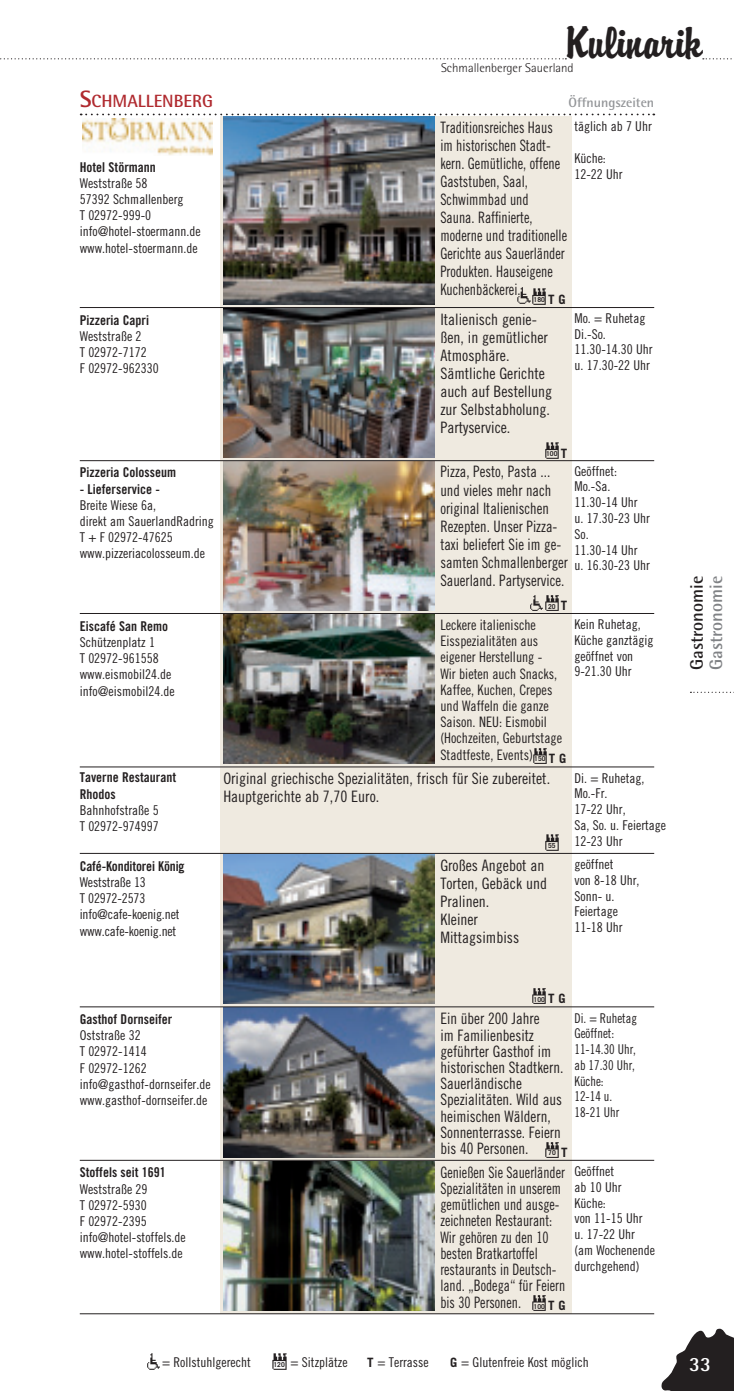
<style>
.page{position:relative;width:734px;height:1391px;background:#fff}
.page>*{position:absolute;margin:0;border:0;box-sizing:border-box;transform-origin:0 0}
.t1{font:40.05px "Brody";color:#231f20}
.t2{font:700 20.25px "Rotis Semi Sans";color:#fff}
.t3{font:700 18px "Rotis Semi Sans";color:#231f20}
.t4{font:700 18px "Rotis Semi Sans";color:#808285}
.t5{font:700 17.78px "Rotis Semi Sans";color:#b02a2f}
.t6{font:15.75px/18px "Trade Gothic Cond Eighteen";color:#231f20}
.t7{font:15.75px/18px "Trade Gothic Cond Eighteen";color:#231f20;scale:.89 1}
.t8{font:15.75px/16.2px "Trade Gothic Cond Eighteen";color:#231f20;scale:.88 1}
.t9{font:15.75px/16.2px "Trade Gothic Cond Eighteen";color:#231f20;scale:.96 1}
.t10{font:15.75px/18px "Trade Gothic Cond Eighteen";color:#231f20;scale:.93 1}
.t11{font:14.4px/16.2px "Trade Gothic Cond Eighteen";color:#231f20;scale:.96 1}
.t12{font:13.5px/15.8px "Trade Gothic Cond Eighteen";color:#231f20}
.t13{font:13.5px/16.2px "Trade Gothic Bold Cond Twenty";color:#231f20}
.t14{font:13.5px/15.8px "Trade Gothic Cond Eighteen";color:#231f20;scale:.93 1}
.t15{font:700 13.5px "Rotis Semi Sans";color:#939598}
.t16{font:300 12.83px "Rotis Semi Sans";color:#231f20}
.t17{font:700 6.75px "Trade Gothic";color:#231f20}
.s1{font-size:23.62px}
.s2{font-size:12.83px}
.s3{font-family:"Trade Gothic";font-weight:700;font-size:6.75px}
.s4{font-family:"Trade Gothic";font-weight:700;font-size:12.83px}
</style>
<div class="page">
<div style="left:220px;top:1160px;width:351px;height:153px;background:#efeae0"></div>
<img style="left:223px;top:1160px;width:211px;height:150px">
<hr style="left:80px;top:1313px;width:574px;height:1px;background:#231f20">
<img style="left:532px;top:1295px;width:14px;height:16px">
<div style="left:220px;top:1007px;width:351px;height:153px;background:#efeae0"></div>
<img style="left:223px;top:1007px;width:211px;height:150px">
<hr style="left:80px;top:1159px;width:574px;height:1px;background:#231f20">
<div style="left:220px;top:853px;width:351px;height:153px;background:#efeae0"></div>
<img style="left:223px;top:854px;width:211px;height:149px">
<hr style="left:80px;top:1006px;width:574px;height:1px;background:#231f20">
<img style="left:532px;top:988px;width:14px;height:16px">
<div style="left:220px;top:767px;width:351px;height:86px;background:#efeae0"></div>
<hr style="left:80px;top:853px;width:574px;height:1px;background:#231f20">
<img style="left:545px;top:834px;width:14px;height:17px">
<div style="left:220px;top:614px;width:351px;height:153px;background:#efeae0"></div>
<img style="left:223px;top:614px;width:211px;height:149px">
<hr style="left:80px;top:766px;width:574px;height:1px;background:#231f20">
<div style="left:220px;top:460px;width:351px;height:153px;background:#efeae0"></div>
<img style="left:223px;top:461px;width:211px;height:149px">
<hr style="left:80px;top:613px;width:574px;height:1px;background:#231f20">
<img style="left:530px;top:595px;width:29px;height:16px">
<svg style="left:81px;top:114px;width:573px;height:1px"></svg>
<img style="left:545px;top:1142px;width:14px;height:16px">
<img style="left:272px;top:1353px;width:15px;height:17px">
<img style="left:147px;top:1353px;width:13px;height:16px">
<svg style="left:661px;top:1328px;width:72px;height:62px"></svg>
<div style="left:220px;top:307px;width:351px;height:153px;background:#efeae0"></div>
<img style="left:223px;top:308px;width:211px;height:149px">
<hr style="left:80px;top:460px;width:574px;height:1px;background:#231f20">
<img style="left:545px;top:442px;width:14px;height:17px">
<svg style="left:690px;top:691px;width:44px;height:2px"></svg>
<svg style="left:0;top:58px;width:566px;height:1px"></svg>
<svg style="left:702px;top:58px;width:30px;height:1px"></svg>
<img style="left:533px;top:748px;width:14px;height:16px">
<div style="left:220px;top:116px;width:351px;height:191px;background:#efeae0"></div>
<img style="left:223px;top:116px;width:211px;height:188px">
<img style="left:517px;top:287px;width:29px;height:18px">
<hr style="left:80px;top:307px;width:574px;height:1px;background:#231f20">
<img style="left:82px;top:119px;width:130px;height:36px">
<h1 class="t1" style="left:565px;top:18px;width:138px">Kulinarik</h1>
<p class="t16" style="left:441px;top:60px;width:134px">Schmallenberger Sauerland</p>
<h3 class="t5" style="left:80px;top:90px;width:135px"><span class="s1">S</span>CHMALLENBERG</h3>
<p class="t15" style="left:568px;top:94px;width:87px">Öffnungszeiten</p>
<p class="t13" style="left:80px;top:159px;width:78px">Hotel Störmann</p>
<p class="t12" style="left:80px;top:175px;width:123px">Weststraße 58<br>57392 Schmallenberg<br>T 02972-999-0 info@hotel-stoermann.de www.hotel-stoermann.de</p>
<p class="t13" style="left:80px;top:311px;width:71px">Pizzeria Capri</p>
<p class="t12" style="left:80px;top:328px;width:80px">Weststraße 2<br>T 02972-7172<br>F 02972-962330</p>
<p class="t13" style="left:80px;top:464px;width:98px">Pizzeria Colosseum</p>
<p class="t13" style="left:80px;top:480px;width:82px">- Lieferservice -</p>
<p class="t12" style="left:80px;top:496px;width:136px">Breite Wiese 6a,<br>direkt am SauerlandRadring<br>T + F 02972-47625 www.pizzeriacolosseum.de</p>
<p class="t13" style="left:80px;top:617px;width:90px">Eiscafé San Remo</p>
<p class="t12" style="left:80px;top:634px;width:96px">Schützenplatz 1<br>T 02972-961558 www.eismobil24.de info@eismobil24.de</p>
<p class="t13" style="left:80px;top:769px;width:98px">Taverne Restaurant<br>Rhodos</p>
<p class="t12" style="left:80px;top:801px;width:81px">Bahnhofstraße 5<br>T 02972-974997</p>
<p class="t13" style="left:80px;top:857px;width:106px">Café-Konditorei König</p>
<p class="t12" style="left:80px;top:873px;width:101px">Weststraße 13<br>T 02972-2573 info@cafe-koenig.net www.cafe-koenig.net</p>
<p class="t12" style="left:574px;top:119px;width:79px">täglich ab 7 Uhr</p>
<p class="t12" style="left:574px;top:150px;width:50px">Küche:<br>12-22 Uhr</p>
<p class="t7" style="left:440px;top:118px;width:144px">Traditionsreiches Haus im historischen Stadt&shy;kern. Gemütliche, offene<br>Gaststuben, Saal,<br>Schwimmbad und<br>Sauna. Raffinierte, moderne und traditionelle<br>Gerichte aus Sauerländer<br>Produkten. Hauseigene<br>Kuchenbäckerei.</p>
<p class="t17" style="left:533px;top:296px;width:34px">180 <span class="s2">T G</span></p>
<p class="t6" style="left:440px;top:310px;width:113px">Italienisch genie&shy;ßen, in gemütlicher<br>Atmosphäre.<br>Sämtliche Gerichte auch auf Bestellung zur Selbstabholung.<br>Partyservice.</p>
<p class="t17" style="left:546px;top:449px;width:23px">100 <span class="s2">T</span></p>
<p class="t12" style="left:574px;top:310px;width:80px">Mo. = Ruhetag<br>Di.-So.<br>11.30-14.30 Uhr u. 17.30-22 Uhr</p>
<p class="t12" style="left:574px;top:463px;width:77px">Geöffnet:<br>Mo.-Sa.<br>11.30-14 Uhr u. 17.30-23 Uhr<br>So.<br>11.30-14 Uhr u. 16.30-23 Uhr</p>
<p class="t10" style="left:440px;top:463px;width:139px">Pizza, Pesto, Pasta ... und vieles mehr nach original Italienischen<br>Rezepten. Unser Pizza&shy;taxi beliefert Sie im ge&shy;samten Schmallenberger<br>Sauerland. Partyservice.</p>
<p class="t17" style="left:548px;top:602px;width:21px">20 <span class="s2">T</span></p>
<p class="t11" style="left:440px;top:616px;width:128px">Leckere italienische<br>Eisspezialitäten aus eigener Herstellung -<br>Wir bieten auch Snacks,<br>Kaffee, Kuchen, Crepes und Waffeln die ganze<br>Saison. NEU: Eismobil (Hochzeiten, Geburtstage<br>Stadtfeste, Events)</p>
<p class="t17" style="left:534px;top:754px;width:34px">150 <span class="s2">T G</span></p>
<p class="t12" style="left:574px;top:616px;width:80px">Kein Ruhetag,<br>Küche ganztägig geöffnet von<br>9-21.30 Uhr</p>
<p class="t6" style="left:223px;top:769px;width:328px">Original griechische Spezialitäten, frisch für Sie zubereitet.<br>Hauptgerichte ab 7,70 Euro.</p>
<p class="t12" style="left:574px;top:769px;width:93px">Di. = Ruhetag,<br>Mo.-Fr.<br>17-22 Uhr,<br>Sa, So. u. Feiertage<br>12-23 Uhr</p>
<p class="t17" style="left:548px;top:841px;width:9px">55</p>
<p class="t6" style="left:440px;top:856px;width:108px">Großes Angebot an<br>Torten, Gebäck und<br>Pralinen.<br>Kleiner<br>Mittagsimbiss</p>
<p class="t12" style="left:574px;top:856px;width:67px">geöffnet<br>von 8-18 Uhr,<br>Sonn- u.<br>Feiertage<br>11-18 Uhr</p>
<p class="t13" style="left:80px;top:1010px;width:94px">Gasthof Dornseifer</p>
<p class="t12" style="left:80px;top:1027px;width:132px">Oststraße 32<br>T 02972-1414<br>F 02972-1262 info@gasthof-dornseifer.de www.gasthof-dornseifer.de</p>
<p class="t13" style="left:80px;top:1164px;width:88px">Stoffels seit 1691</p>
<p class="t12" style="left:80px;top:1180px;width:108px">Weststraße 29<br>T 02972-5930<br>F 02972-2395 info@hotel-stoffels.de www.hotel-stoffels.de</p>
<p class="t17" style="left:533px;top:995px;width:34px">100 <span class="s2">T G</span></p>
<p class="t9" style="left:440px;top:1010px;width:130px">Ein über 200 Jahre<br>im Familienbesitz geführter Gasthof im historischen Stadtkern.<br>Sauerländische<br>Spezialitäten. Wild aus heimischen Wäldern,<br>Sonnenterrasse. Feiern bis 40 Personen.</p>
<p class="t14" style="left:574px;top:1009px;width:69px">Di. = Ruhetag<br>Geöffnet:<br>11-14.30 Uhr, ab 17.30 Uhr,<br>Küche:<br>12-14 u.<br>18-21 Uhr</p>
<p class="t17" style="left:548px;top:1148px;width:21px">70 <span class="s2">T</span></p>
<p class="t8" style="left:440px;top:1163px;width:143px">Genießen Sie Sauerländer<br>Spezialitäten in unserem gemütlichen und ausge&shy;zeichneten Restaurant:<br>Wir gehören zu den 10 besten Bratkartoffel restaurants in Deutsch&shy;land. „Bodega“ für Feiern bis 30 Personen.</p>
<p class="t17" style="left:533px;top:1301px;width:34px">100 <span class="s2">T G</span></p>
<p class="t12" style="left:574px;top:1163px;width:82px">Geöffnet<br>ab 10 Uhr<br>Küche:<br>von 11-15 Uhr<br>u. 17-22 Uhr (am Wochenende durchgehend)</p>
<p class="t12" style="left:162px;top:1354px;width:90px">= Rollstuhlgerecht</p>
<p class="t12" style="left:273px;top:1354px;width:76px"><span class="s3">120</span> = Sitzplätze</p>
<p class="t12" style="left:367px;top:1354px;width:63px"><span class="s4">T</span> = Terrasse</p>
<p class="t12" style="left:450px;top:1354px;width:140px"><span class="s4">G</span> = Glutenfreie Kost möglich</p>
<h3 class="t3" style="left:685px;top:670px;width:96px;rotate:-90deg">Gastronomie</h3>
<h3 class="t4" style="left:704px;top:670px;width:96px;rotate:-90deg">Gastronomie</h3>
<h2 class="t2" style="left:689px;top:1351px;width:23px">33</h2>
</div>
